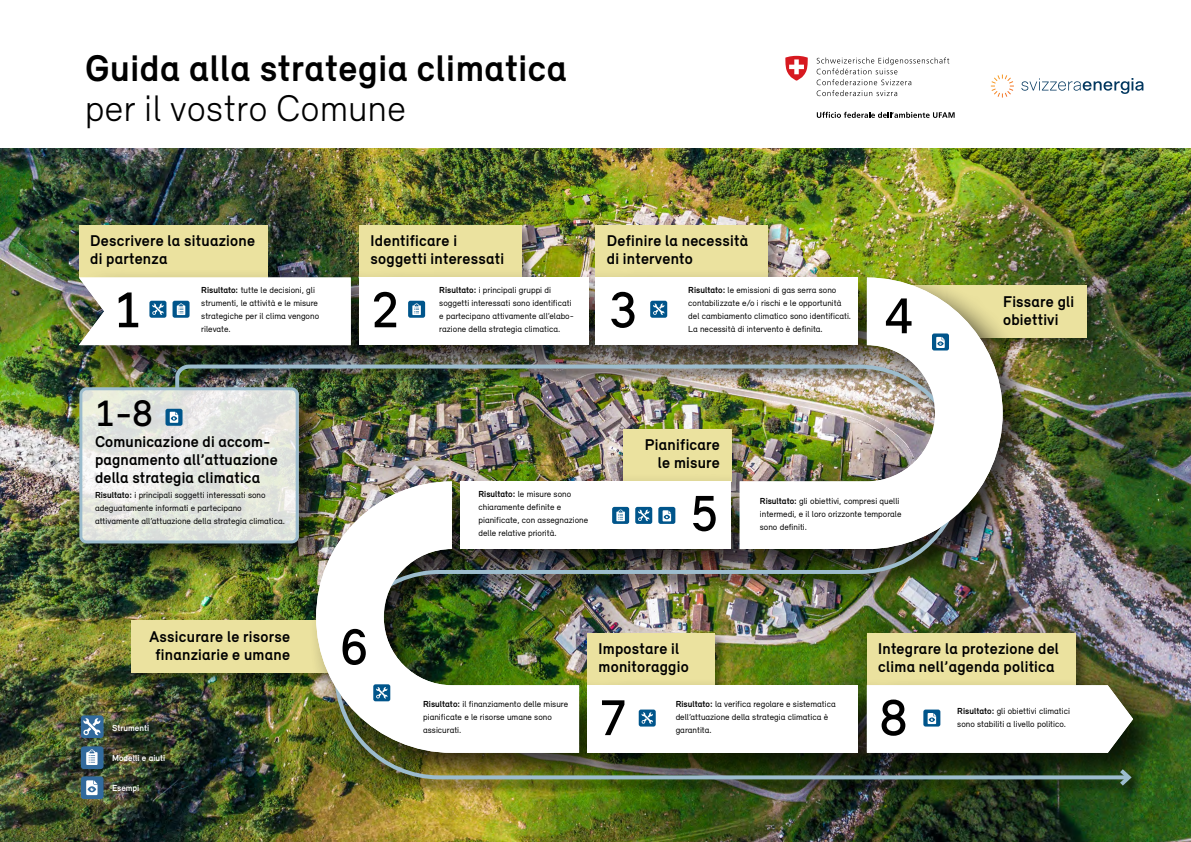
<style>
.page{position:relative;width:1191px;height:842px;background:#fff}
.page>*{position:absolute;margin:0;border:0;box-sizing:border-box;transform-origin:0 0}
.t1{font:500 52px "Relevant";color:#000}
.t2{font:700 38px "Relevant";letter-spacing:.015em;color:#000}
.t3{font:300 38px "Relevant";letter-spacing:.015em;color:#000}
.t4{font:500 38px "Relevant";color:#000}
.t5{font:700 16px/18px "Relevant";letter-spacing:.015em;color:#000}
.t6{font:9px/13px "Relevant";color:#000}
.t7{font:700 9px "Relevant";color:#fff}
.s1{font-weight:700}
</style>
<div class="page">
<img style="left:0;top:148px;width:1191px;height:694px">
<div style="left:79px;top:225px;width:201px;height:65px;background:#000;opacity:.35"></div>
<div style="left:79px;top:225px;width:189px;height:52px;background:#ebe29f"></div>
<div style="left:595px;top:225px;width:185px;height:65px;background:#000;opacity:.35"></div>
<div style="left:595px;top:225px;width:173px;height:52px;background:#ebe29f"></div>
<div style="left:359px;top:225px;width:175px;height:65px;background:#000;opacity:.35"></div>
<div style="left:359px;top:225px;width:162px;height:52px;background:#ebe29f"></div>
<div style="left:73px;top:268px;width:1098px;height:526px;background:#000;opacity:.75"></div>
<div style="left:172px;top:361px;width:973px;height:439px;background:#000;opacity:.75"></div>
<img style="left:173px;top:363px;width:959px;height:418px">
<svg style="left:1115px;top:765px;width:19px;height:25px"></svg>
<div style="left:460px;top:481px;width:271px;height:68px;background:#fff"></div>
<img style="left:739px;top:277px;width:263px;height:272px">
<img style="left:316px;top:481px;width:263px;height:272px">
<div style="left:359px;top:277px;width:230px;height:68px;background:#fff"></div>
<div style="left:595px;top:277px;width:263px;height:68px;background:#fff"></div>
<div style="left:587px;top:685px;width:271px;height:68px;background:#fff"></div>
<div style="left:612px;top:507px;width:17px;height:17px;background:#00558b;border-radius:2px"></div>
<svg style="left:616px;top:510px;width:9px;height:11px"></svg>
<div style="left:650px;top:301px;width:17px;height:17px;background:#00558b;border-radius:2px"></div>
<svg style="left:653px;top:303px;width:11px;height:12px"></svg>
<div style="left:635px;top:507px;width:17px;height:17px;background:#00558b;border-radius:2px"></div>
<svg style="left:638px;top:509px;width:11px;height:12px"></svg>
<div style="left:373px;top:684px;width:17px;height:17px;background:#00558b;border-radius:2px"></div>
<svg style="left:376px;top:687px;width:12px;height:12px"></svg>
<div style="left:932px;top:333px;width:17px;height:17px;background:#00558b;border-radius:2px"></div>
<svg style="left:936px;top:337px;width:8px;height:11px"></svg>
<div style="left:658px;top:507px;width:17px;height:17px;background:#00558b;border-radius:2px"></div>
<svg style="left:662px;top:510px;width:9px;height:11px"></svg>
<div style="left:638px;top:709px;width:18px;height:17px;background:#00558b;border-radius:2px"></div>
<svg style="left:641px;top:712px;width:12px;height:12px"></svg>
<svg style="left:867px;top:685px;width:266px;height:68px"></svg>
<div style="left:71px;top:379px;width:262px;height:198px;background:#000;opacity:.75"></div>
<svg style="left:81px;top:389px;width:218px;height:154px;background:#e5e7e2"></svg>
<svg style="left:165px;top:409px;width:17px;height:17px"></svg>
<svg style="left:170px;top:412px;width:8px;height:11px"></svg>
<div style="left:79px;top:387px;width:220px;height:156px;border:3px solid #9cbccd;border-radius:6px"></div>
<div style="left:81px;top:715px;width:23px;height:23px;background:#326a9c;border-radius:3px"></div>
<svg style="left:83px;top:718px;width:18px;height:18px"></svg>
<div style="left:81px;top:746px;width:23px;height:23px;background:#326a9c;border-radius:3px"></div>
<svg style="left:86px;top:749px;width:12px;height:16px"></svg>
<div style="left:81px;top:776px;width:23px;height:23px;background:#326a9c;border-radius:3px"></div>
<svg style="left:86px;top:780px;width:12px;height:15px"></svg>
<div style="left:408px;top:301px;width:17px;height:17px;background:#00558b;border-radius:2px"></div>
<svg style="left:412px;top:303px;width:9px;height:12px"></svg>
<svg style="left:79px;top:277px;width:272px;height:68px"></svg>
<svg style="left:991px;top:75px;width:23px;height:23px"></svg>
<svg style="left:1021px;top:78px;width:122px;height:16px"></svg>
<svg style="left:816px;top:57px;width:133px;height:39px"></svg>
<svg style="left:817px;top:112px;width:137px;height:6px"></svg>
<svg style="left:785px;top:56px;width:23px;height:25px"></svg>
<h2 class="t2" style="left:85px;top:45px;width:483px">Guida alla strategia climatica</h2>
<h2 class="t3" style="left:85px;top:85px;width:322px">per il vostro Comune</h2>
<h3 class="t5" style="left:90px;top:231px;width:166px">Descrivere la situazione di partenza</h3>
<h3 class="t5" style="left:607px;top:231px;width:143px">Definire la necessità di intervento</h3>
<h3 class="t5" style="left:370px;top:231px;width:135px">Identificare i soggetti interessati</h3>
<p class="t6" style="left:201px;top:283px;width:119px"><span class="s1">Risultato:</span> tutte le decisioni, gli strumenti, le attività e le misure strategiche per il clima vengono rilevate.</p>
<p class="t6" style="left:439px;top:283px;width:136px"><span class="s1">Risultato:</span> i principali gruppi di soggetti interessati sono identificati e partecipano attivamente all’elabo-</p>
<h1 class="t1" style="left:114px;top:278px;width:29px">1</h1>
<h1 class="t1" style="left:372px;top:278px;width:29px">2</h1>
<p class="t6" style="left:439px;top:322px;width:122px">razione della strategia climatica.</p>
<h1 class="t1" style="left:609px;top:278px;width:29px">3</h1>
<p class="t6" style="left:688px;top:283px;width:164px"><span class="s1">Risultato:</span> le emissioni di gas serra sono contabilizzate e/o i rischi e le opportunità del cambiamento climatico sono identificati.<br>La necessità di intervento è definita.</p>
<h1 class="t1" style="left:885px;top:284px;width:29px">4</h1>
<h2 class="t4" style="left:95px;top:390px;width:59px">1-8</h2>
<h3 class="t5" style="left:95px;top:432px;width:184px">Comunicazione di accom&shy;pagnamento all’attuazione della strategia climatica</h3>
<p class="t6" style="left:95px;top:489px;width:191px"><span class="s1">Risultato:</span> i principali soggetti interessati sono adeguatamente informati e partecipano attivamente all’attuazione della strategia climatica.</p>
<h3 class="t5" style="left:645px;top:435px;width:76px;text-align:right">Pianificare le misure</h3>
<p class="t6" style="left:478px;top:487px;width:111px"><span class="s1">Risultato:</span> le misure sono chiaramente definite e pianificate, con assegnazione delle relative priorità.</p>
<p class="t6" style="left:760px;top:494px;width:143px"><span class="s1">Risultato:</span> gli obiettivi, compresi quelli intermedi, e il loro orizzonte temporale sono definiti.</p>
<h1 class="t1" style="left:691px;top:482px;width:29px">5</h1>
<h3 class="t5" style="left:1003px;top:292px;width:73px">Fissare gli obiettivi</h3>
<h3 class="t5" style="left:150px;top:627px;width:142px;text-align:center">Assicurare le risorse finanziarie e umane</h3>
<p class="t7" style="left:112px;top:722px;width:39px">Strumenti</p>
<p class="t7" style="left:112px;top:752px;width:55px">Modelli e aiuti</p>
<p class="t7" style="left:112px;top:782px;width:29px">Esempi</p>
<h1 class="t1" style="left:340px;top:615px;width:29px">6</h1>
<h3 class="t5" style="left:598px;top:639px;width:92px">Impostare il monitoraggio</h3>
<h3 class="t5" style="left:878px;top:639px;width:182px">Integrare la protezione del clima nell’agenda politica</h3>
<h1 class="t1" style="left:600px;top:686px;width:29px">7</h1>
<h1 class="t1" style="left:879px;top:686px;width:29px">8</h1>
<p class="t6" style="left:423px;top:698px;width:147px"><span class="s1">Risultato:</span> il finanziamento delle misure pianificate e le risorse umane sono assicurati.</p>
<p class="t6" style="left:675px;top:698px;width:161px"><span class="s1">Risultato:</span> la verifica regolare e sistematica dell’attuazione della strategia climatica è garantita.</p>
<p class="t6" style="left:957px;top:704px;width:114px"><span class="s1">Risultato:</span> gli obiettivi climatici sono stabiliti a livello politico.</p>
</div>
